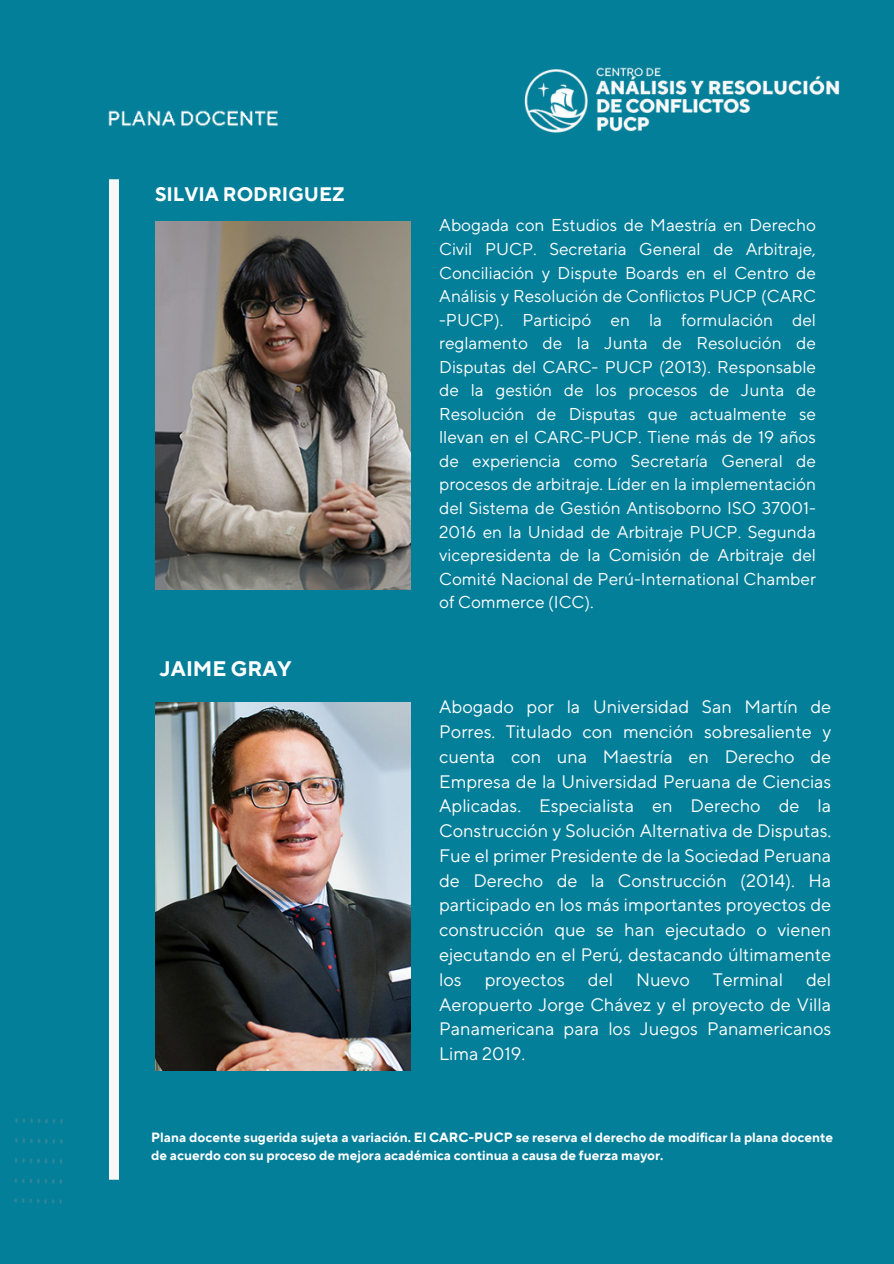
<style>
.page{position:relative;width:894px;height:1264px;background:#fff}
.page>*{position:absolute;margin:0;border:0;box-sizing:border-box;transform-origin:0 0}
.t1{font:700 21px "TT Norms Pro";color:#fff}
.t2{font:700 19.5px "TT Norms Pro";color:#fff}
.t3{font:18px/24.8px "TT Norms Pro";color:#fff;text-align:justify}
.t4{font:17.1px/23.5px "TT Norms Pro";color:#fff;text-align:justify}
.t5{font:700 13.35px/17.9px "TT Norms Pro";color:#fff}
</style>
<div class="page">
<div style="left:0;top:0;width:893px;height:1263px;background:#047f99"></div>
<img style="left:108px;top:110px;width:170px;height:16px">
<img style="left:14px;top:1118px;width:49px;height:86px">
<div style="left:110px;top:179px;width:9px;height:1001px;background:#f8f8f8"></div>
<img style="left:524px;top:67px;width:316px;height:66px">
<img style="left:155px;top:221px;width:255px;height:368px">
<img style="left:155px;top:702px;width:255px;height:368px">
<p class="t2" style="left:155px;top:182px;width:191px">SILVIA RODRIGUEZ</p>
<h2 class="t1" style="left:160px;top:655px;width:133px">JAIME GRAY</h2>
<h1 class="t4" style="left:439px;top:214px;width:378px">Abogada con Estudios de Maestría en Derecho Civil PUCP. Secretaria General de Arbitraje, Conciliación y Dispute Boards en el Centro de Análisis y Resolución de Conflictos PUCP (CARC -PUCP). Participó en la formulación del reglamento de la Junta de Resolución de Disputas del CARC- PUCP (2013). Responsable de la gestión de los procesos de Junta de Resolución de Disputas que actualmente se llevan en el CARC-PUCP. Tiene más de 19 años de experiencia como Secretaría General de procesos de arbitraje. Líder en la implementación del Sistema de Gestión Antisoborno ISO 37001- 2016 en la Unidad de Arbitraje PUCP. Segunda vicepresidenta de la Comisión de Arbitraje del Comité Nacional de Perú-International Chamber of Commerce (ICC).</h1>
<p class="t3" style="left:439px;top:695px;width:393px">Abogado por la Universidad San Martín de Porres. Titulado con mención sobresaliente y cuenta con una Maestría en Derecho de Empresa de la Universidad Peruana de Ciencias Aplicadas. Especialista en Derecho de la Construcción y Solución Alternativa de Disputas.<br>Fue el primer Presidente de la Sociedad Peruana de Derecho de la Construcción (2014). Ha participado en los más importantes proyectos de construcción que se han ejecutado o vienen ejecutando en el Perú, destacando últimamente los</p>
<p class="t3" style="left:439px;top:967px;width:393px;text-indent:367px">del Aeropuerto Jorge Chávez y el proyecto de Villa Panamericana para los Juegos Panamericanos Lima 2019.</p>
<p class="t3" style="left:484px;top:967px;width:82px">proyectos</p>
<p class="t3" style="left:587px;top:967px;width:27px">del</p>
<p class="t3" style="left:636px;top:967px;width:55px">Nuevo</p>
<p class="t3" style="left:712px;top:967px;width:72px">Terminal</p>
<h2 class="t5" style="left:151px;top:1128px;width:683px">Plana docente sugerida sujeta a variación. El CARC-PUCP se reserva el derecho de modificar la plana docente de acuerdo con su proceso de mejora académica continua a causa de fuerza mayor.</h2>
</div>
